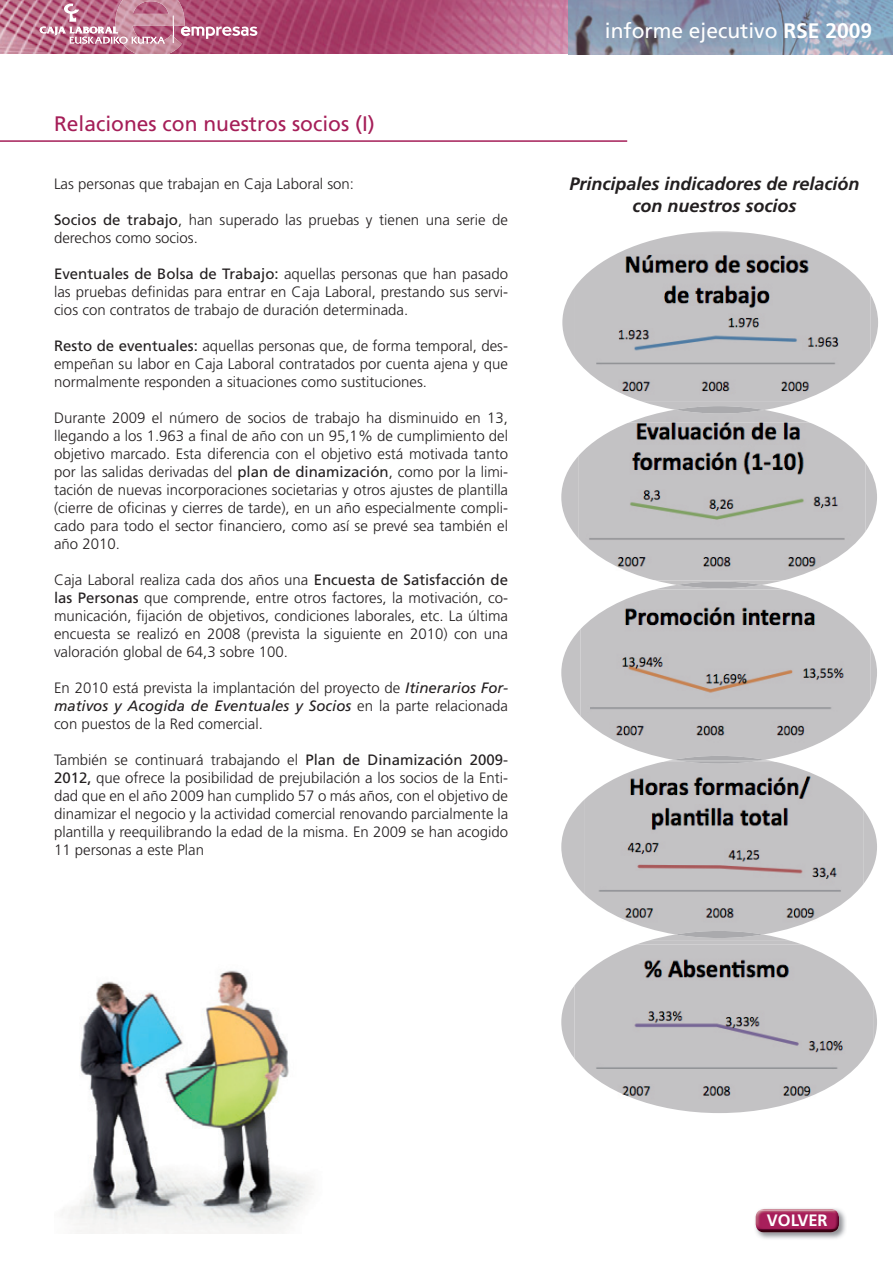
<style>
.page{position:relative;width:893px;height:1263px;background:#fff}
.page>*{position:absolute;margin:0;border:0;box-sizing:border-box;transform-origin:0 0}
.t1{font:21px "Frutiger";color:#a51e58}
.t2{font:21px "Frutiger";color:#fff}
.t3{font:italic 700 18px/21.6px "Frutiger";color:#231f20;text-align:center}
.t4{font:700 16.5px "Frutiger";color:#fff}
.t5{font:300 15px/18px "Frutiger";color:#231f20;text-align:justify}
.s1{font-weight:400}
.s2{font-weight:400;font-style:italic}
.s3{font-weight:700}
</style>
<div class="page">
<svg style="left:562px;top:231px;width:316px;height:127px"></svg>
<svg style="left:561px;top:455px;width:316px;height:84px"></svg>
<svg style="left:561px;top:630px;width:316px;height:86px"></svg>
<svg style="left:561px;top:799px;width:316px;height:96px"></svg>
<svg style="left:561px;top:941px;width:316px;height:117px"></svg>
<hr style="left:0;top:140px;width:627px;height:2px;background:#a51e58">
<img style="left:575px;top:233px;width:296px;height:169px">
<img style="left:580px;top:589px;width:291px;height:171px">
<img style="left:673px;top:756px;width:92px;height:4px">
<img style="left:585px;top:762px;width:278px;height:172px">
<img style="left:687px;top:762px;width:65px;height:2px">
<img style="left:648px;top:934px;width:142px;height:7px">
<img style="left:675px;top:931px;width:88px;height:7px;border-radius:50%">
<img style="left:664px;top:760px;width:111px;height:2px">
<img style="left:677px;top:760px;width:84px;height:2px">
<img style="left:579px;top:422px;width:286px;height:158px">
<img style="left:644px;top:402px;width:153px;height:8px">
<img style="left:631px;top:410px;width:177px;height:12px">
<img style="left:675px;top:406px;width:89px;height:8px;border-radius:50%">
<img style="left:655px;top:580px;width:129px;height:9px">
<img style="left:676px;top:581px;width:86px;height:7px;border-radius:50%">
<img style="left:574px;top:944px;width:300px;height:169px">
<img style="left:62px;top:970px;width:252px;height:264px">
<img style="left:755px;top:1208px;width:91px;height:31px">
<img style="left:759px;top:1209px;width:77px;height:1px">
<img style="left:757px;top:1229px;width:80px;height:3px">
<img style="left:756px;top:1210px;width:83px;height:19px">
<img style="left:0;top:0;width:568px;height:54px">
<img style="left:568px;top:0;width:325px;height:54px">
<svg style="left:40px;top:0;width:217px;height:54px;background:#bc708c"></svg>
<h1 class="t1" style="left:54px;top:115px;width:322px">Relaciones con nuestros socios (I)</h1>
<p class="t5" style="left:54px;top:176px;width:302px">Las personas que trabajan en Caja Laboral son:</p>
<p class="t5" style="left:54px;top:212px;width:456px"><span class="s1">Socios de trabajo</span>, han superado las pruebas y tienen una serie de derechos como socios.</p>
<p class="t5" style="left:54px;top:266px;width:456px"><span class="s1">Eventuales de Bolsa de Trabajo:</span> aquellas personas que han pasado las pruebas definidas para entrar en Caja Laboral, prestando sus servi&shy;cios con contratos de trabajo de duración determinada.</p>
<p class="t5" style="left:54px;top:338px;width:456px"><span class="s1">Resto de eventuales:</span> aquellas personas que, de forma temporal, des&shy;empeñan su labor en Caja Laboral contratados por cuenta ajena y que normalmente responden a situaciones como sustituciones.</p>
<p class="t5" style="left:54px;top:410px;width:456px">Durante 2009 el número de socios de trabajo ha disminuido en 13, llegando a los 1.963 a final de año con un 95,1% de cumplimiento del objetivo marcado. Esta diferencia con el objetivo está motivada tanto por las salidas derivadas del <span class="s1">plan de dinamización</span>, como por la limi&shy;tación de nuevas incorporaciones societarias y otros ajustes de plantilla (cierre de oficinas y cierres de tarde), en un año especialmente compli&shy;cado para todo el sector financiero, como así se prevé sea también el año 2010.</p>
<p class="t5" style="left:54px;top:572px;width:456px">Caja Laboral realiza cada dos años una <span class="s1">Encuesta de Satisfacción de las Personas</span> que comprende, entre otros factores, la motivación, co&shy;municación, fijación de objetivos, condiciones laborales, etc. La última encuesta se realizó en 2008 (prevista la siguiente en 2010) con una valoración global de 64,3 sobre 100.</p>
<p class="t5" style="left:54px;top:680px;width:456px">En 2010 está prevista la implantación del proyecto de <span class="s2">Itinerarios For&shy;mativos y Acogida de Eventuales y Socios</span> en la parte relacionada con puestos de la Red comercial.</p>
<p class="t5" style="left:54px;top:752px;width:456px">También se continuará trabajando el <span class="s1">Plan de Dinamización 2009- 2012,</span> que ofrece la posibilidad de prejubilación a los socios de la Enti&shy;dad que en el año 2009 han cumplido 57 o más años, con el objetivo de dinamizar el negocio y la actividad comercial renovando parcialmente la plantilla y reequilibrando la edad de la misma. En 2009 se han acogido 11 personas a este Plan</p>
<h1 class="t2" style="left:605px;top:22px;width:269px">informe ejecutivo <span class="s3">RSE 2009</span></h1>
<p class="t3" style="left:569px;top:175px;width:292px">Principales indicadores de relación con nuestros socios</p>
<p class="t4" style="left:767px;top:1214px;width:62px">VOLVER</p>
</div>
